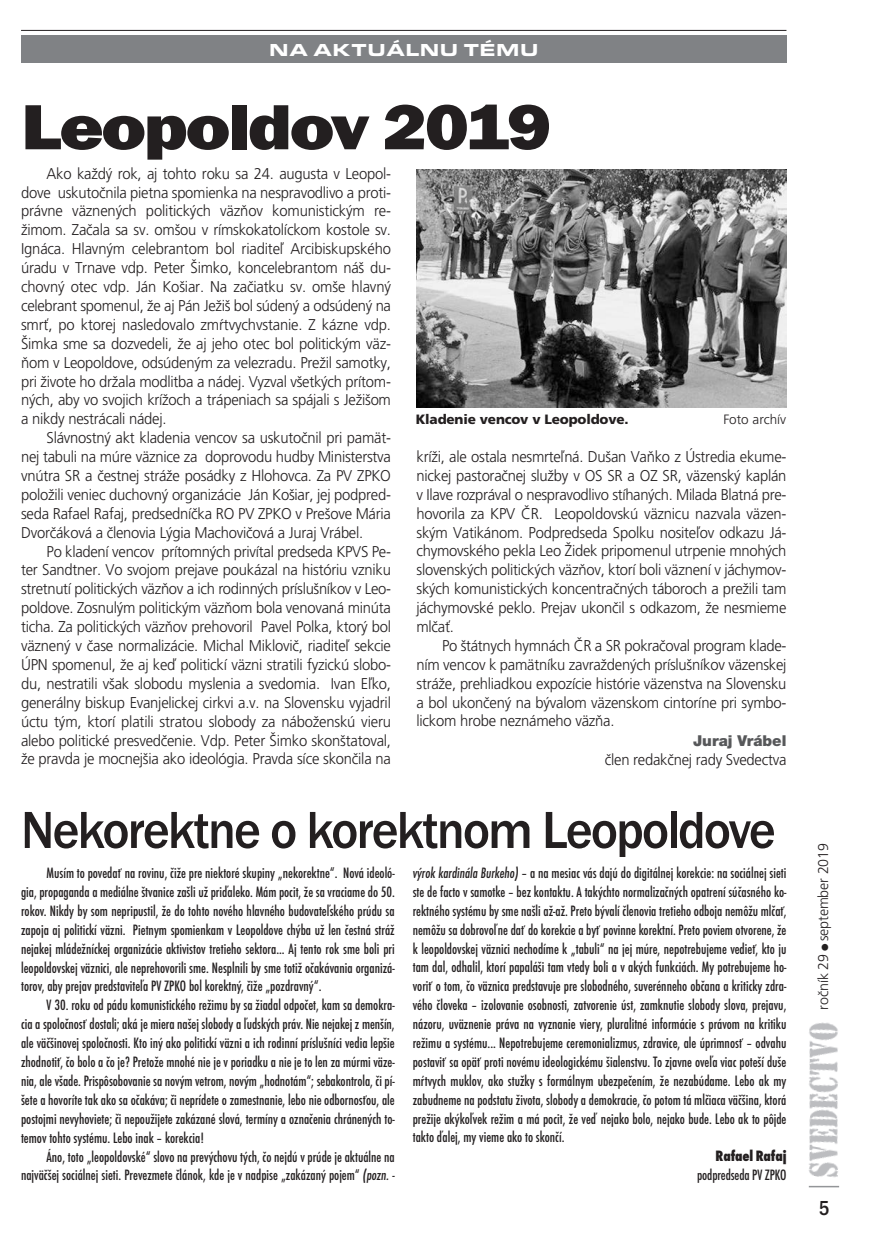
<style>
.page{position:relative;width:874px;height:1240px;background:#fff}
.page>*{position:absolute;margin:0;border:0;box-sizing:border-box;transform-origin:0 0}
.t1{font:66px "Franklin Got Itc TCE Heav";letter-spacing:-.035em;color:#231f20;scale:1.15 1}
.t2{font:500 54px "Franklin Got Itc TCE";letter-spacing:-.035em;color:#231f20;scale:.95 1}
.t3{font:500 condensed 21px "Franklin Got Itc TCE";color:#231f20}
.t4{font:18px "Eurostile TCE Blac Exte";letter-spacing:.03em;color:#fff}
.t5{font:300 15.6px/18.9px "Frutiger CE";letter-spacing:-.015em;color:#231f20;text-align:justify;scale:.95 1}
.t6{font:500 condensed 15.6px/18.9px "Futura TCE";color:#231f20;text-align:justify;scale:.96 1}
.t7{font:800 condensed 15.6px "Futura TCE";letter-spacing:-.01em;color:#231f20;scale:.96 1}
.t8{font:900 15px "Helvetica Neue CE";color:#57585a}
.t9{font:300 14.25px "Frutiger CE";letter-spacing:-.01em;color:#231f20}
.t10{font:900 13.5px "Frutiger CE";letter-spacing:-.01em;color:#231f20}
.t11{font:300 13.5px "Frutiger CE";color:#231f20}
.s1{font-style:italic}
</style>
<div class="page">
<div style="left:21px;top:35px;width:765px;height:28px;background:#808285"></div>
<hr style="left:21px;top:30px;width:765px;height:1px;background:#231f20">
<img style="left:809px;top:1022px;width:29px;height:155px">
<hr style="left:809px;top:1186px;width:30px;height:1px;background:#939598">
<img style="left:416px;top:169px;width:370px;height:238px">
<p class="t4" style="left:269px;top:43px;width:271px">NA AKTUÁLNU TÉMU</p>
<h1 class="t1" style="left:21px;top:104px;width:463px">Leopoldov 2019</h1>
<p class="t5" style="left:21px;top:165px;width:391px;text-indent:26px">Ako kaÏd˘ rok, aj tohto roku sa 24. augusta v Leopol&shy;dove uskutoãnila pietna spomienka na nespravodlivo a proti&shy;právne väznen˘ch politick˘ch väzÀov komunistick˘m re-Ïimom. Zaãala sa sv. om‰ou v rímskokatolíckom kostole sv.<br>Ignáca. Hlavn˘m celebrantom bol riaditeº Arcibiskupského úradu v Trnave vdp. Peter ·imko, koncelebrantom ná‰ du&shy;chovn˘ otec vdp. Ján Ko‰iar. Na zaãiatku sv. om‰e hlavn˘ celebrant spomenul, Ïe aj Pán JeÏi‰ bol súden˘ a odsúden˘ na smrÈ, po ktorej nasledovalo zm⁄tvychvstanie. Z kázne vdp. ·imka sme sa dozvedeli, Ïe aj jeho otec bol politick˘m väz-Àom v Leopoldove, odsúden˘m za velezradu. PreÏil samotky, pri Ïivote ho drÏala modlitba a nádej. Vyzval v‰etk˘ch prítom&shy;n˘ch, aby vo svojich kríÏoch a trápeniach sa spájali s JeÏi‰om a nikdy nestrácali nádej.</p>
<p class="t5" style="left:21px;top:429px;width:391px;text-indent:26px">Slávnostn˘ akt kladenia vencov sa uskutoãnil pri pamät&shy;nej tabuli na múre väznice za doprovodu hudby Ministerstva vnútra SR a ãestnej stráÏe posádky z Hlohovca. Za PV ZPKO poloÏili veniec duchovn˘ organizácie Ján Ko‰iar, jej podpred&shy;seda Rafael Rafaj, predsedníãka RO PV ZPKO v Pre‰ove Mária Dvorãáková a ãlenovia L˘gia Machoviãová a Juraj Vrábel.</p>
<p class="t5" style="left:21px;top:543px;width:391px;text-indent:26px">Po kladení vencov prítomn˘ch privítal predseda KPVS Pe&shy;ter Sandtner. Vo svojom prejave poukázal na históriu vzniku stretnutí politick˘ch väzÀov a ich rodinn˘ch príslu‰níkov v Leo&shy;poldove. Zosnul˘m politick˘m väzÀom bola venovaná minúta ticha. Za politick˘ch väzÀov prehovoril Pavel Polka, ktor˘ bol väznen˘ v ãase normalizácie. Michal Mikloviã, riaditeº sekcie ÚPN spomenul, Ïe aj keì politickí väzni stratili fyzickú slobo&shy;du, nestratili v‰ak slobodu myslenia a svedomia. Ivan Eºko, generálny biskup Evanjelickej cirkvi a.v. na Slovensku vyjadril úctu t˘m, ktorí platili stratou slobody za náboÏenskú vieru alebo politické presvedãenie. Vdp. Peter ·imko skon‰tatoval, Ïe pravda je mocnej‰ia ako ideológia. Pravda síce skonãila na</p>
<p class="t10" style="left:416px;top:414px;width:215px">Kladenie vencov v Leopoldove.</p>
<p class="t11" style="left:723px;top:414px;width:64px">Foto archív</p>
<p class="t5" style="left:416px;top:448px;width:391px">kríÏi, ale ostala nesmrteºná. Du‰an VaÀko z Ústredia ekume&shy;nickej pastoraãnej sluÏby v OS SR a OZ SR, väzensk˘ kaplán v Ilave rozprával o nespravodlivo stíhan˘ch. Milada Blatná pre&shy;hovorila za KPV âR. Leopoldovskú väznicu nazvala väzen&shy;sk˘m Vatikánom. Podpredseda Spolku nositeºov odkazu Já&shy;chymovského pekla Leo Îidek pripomenul utrpenie mnoh˘ch slovensk˘ch politick˘ch väzÀov, ktorí boli väznení v jáchymov&shy;sk˘ch komunistick˘ch koncentraãn˘ch táboroch a preÏili tam jáchymovské peklo. Prejav ukonãil s odkazom, Ïe nesmieme mlãaÈ.</p>
<p class="t5" style="left:416px;top:637px;width:391px;text-indent:26px">Po ‰tátnych hymnách âR a SR pokraãoval program klade&shy;ním vencov k pamätníku zavraÏden˘ch príslu‰níkov väzenskej stráÏe, prehliadkou expozície histórie väzenstva na Slovensku a bol ukonãen˘ na b˘valom väzenskom cintoríne pri symbo&shy;lickom hrobe neznámeho väzÀa.</p>
<p class="t8" style="left:693px;top:735px;width:95px">Juraj Vrábel</p>
<p class="t5" style="left:605px;top:751px;width:193px">ãlen redakãnej rady Svedectva</p>
<h2 class="t2" style="left:21px;top:811px;width:796px">Nekorektne o korektnom Leopoldove</h2>
<p class="t6" style="left:21px;top:864px;width:391px;text-indent:26px">Musím to povedať na rovinu, čiže pre niektoré skupiny „nekorektne“. Nová ideoló&shy;gia, propaganda a mediálne štvanice zašli už priďaleko. Mám pocit, že sa vraciame do 50. rokov. Nikdy by som nepripustil, že do tohto nového hlavného budovateľského prúdu sa zapoja aj politickí väzni. Pietnym spomienkam v Leopoldove chýba už len čestná stráž nejakej mládežníckej organizácie aktivistov tretieho sektora... Aj tento rok sme boli pri leopoldovskej väznici, ale neprehovorili sme. Nesplnili by sme totiž očakávania organizá&shy;torov, aby prejav predstaviteľa PV ZPKO bol korektný, čiže „pozdravný“.</p>
<p class="t6" style="left:21px;top:996px;width:391px;text-indent:26px">V 30. roku od pádu komunistického režimu by sa žiadal odpočet, kam sa demokra&shy;cia a spoločnosť dostali; aká je miera našej slobody a ľudských práv. Nie nejakej z menšín, ale väčšinovej spoločnosti. Kto iný ako politickí väzni a ich rodinní príslušníci vedia lepšie zhodnotiť, čo bolo a čo je? Pretože mnohé nie je v poriadku a nie je to len za múrmi väze&shy;nia, ale všade. Prispôsobovanie sa novým vetrom, novým „hodnotám“; sebakontrola, či pí&shy;šete a hovoríte tak ako sa očakáva; či neprídete o zamestnanie, lebo nie odbornosťou, ale postojmi nevyhoviete; či nepoužijete zakázané slová, termíny a označenia chránených to&shy;temov tohto systému. Lebo inak – korekcia!</p>
<p class="t6" style="left:21px;top:1148px;width:391px;text-align:right">Áno, toto „leopoldovské“ slovo na prevýchovu tých, čo nejdú v prúde je aktuálne na najväčšej sociálnej sieti. Prevezmete článok, kde je v nadpise „zakázaný pojem“ <span class="s1">(pozn. -</span></p>
<p class="t6" style="left:413px;top:864px;width:391px"><span class="s1">výrok kardinála Burkeho)</span> – a na mesiac vás dajú do digitálnej korekcie: na sociálnej sieti ste de facto v samotke – bez kontaktu. A takýchto normalizačných opatrení súčasného ko&shy;rektného systému by sme našli až-až. Preto bývalí členovia tretieho odboja nemôžu mlčať, nemôžu sa dobrovoľne dať do korekcie a byť povinne korektní. Preto poviem otvorene, že k leopoldovskej väznici nechodíme k „tabuli“ na jej múre, nepotrebujeme vedieť, kto ju tam dal, odhalil, ktorí papaláši tam vtedy boli a v akých funkciách. My potrebujeme ho&shy;voriť o tom, čo väznica predstavuje pre slobodného, suverénneho občana a kriticky zdra&shy;vého človeka – izolovanie osobnosti, zatvorenie úst, zamknutie slobody slova, prejavu, názoru, uväznenie práva na vyznanie viery, pluralitné informácie s právom na kritiku režimu a systému... Nepotrebujeme ceremonializmus, zdravice, ale úprimnosť – odvahu postaviť sa opäť proti novému ideologickému šialenstvu. To zjavne oveľa viac poteší duše mŕtvych muklov, ako stužky s formálnym ubezpečením, že nezabúdame. Lebo ak my zabudneme na podstatu života, slobody a demokracie, čo potom tá mlčiaca väčšina, ktorá prežije akýkoľvek režim a má pocit, že veď nejako bolo, nejako bude. Lebo ak to pôjde takto ďalej, my vieme ako to skončí.</p>
<p class="t7" style="left:716px;top:1150px;width:75px">Rafael Rafaj</p>
<p class="t6" style="left:697px;top:1166px;width:95px">podpredseda PV ZPKO</p>
<p class="t9" style="left:817px;top:1010px;width:168px;rotate:-90deg">roãník 29 ● september 2019</p>
<h3 class="t3" style="left:819px;top:1200px;width:12px">5</h3>
</div>
